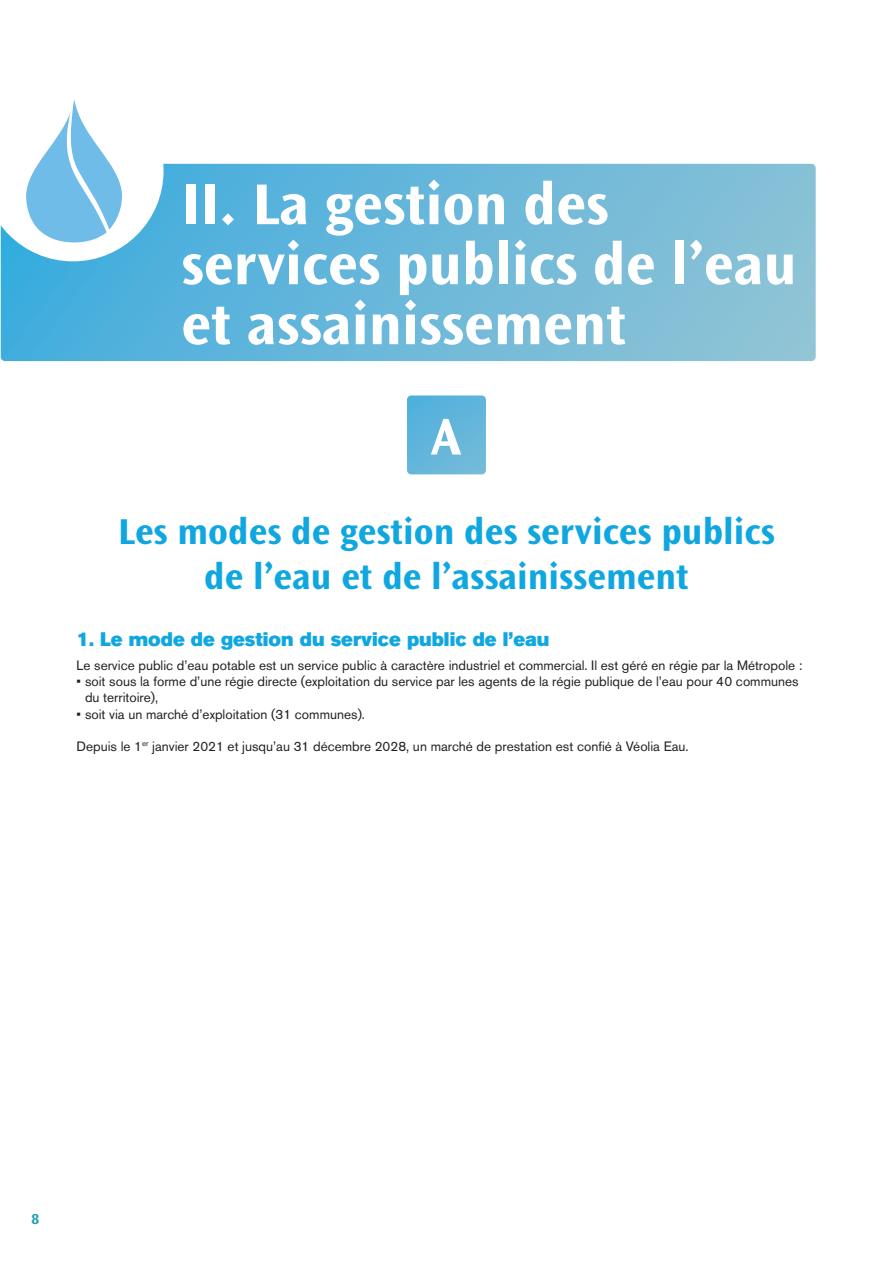
<style>
.page{position:relative;width:893px;height:1263px;background:#fff}
.page>*{position:absolute;margin:0;border:0;box-sizing:border-box;transform-origin:0 0}
.PARTIES{font:700 60px/60px "Ocean Sans Std";color:#fff}
.I__II__III{font:700 54px "Ocean Sans Std";color:#fff}
._1__Titre{font:700 37.5px/45px "Ocean Sans Std";color:#10a7e0;text-align:center}
.SS_titre{font:19.5px "Akzidenz Grotesk Std Super";color:#10a7e0}
.t1{font:700 15px "Ocean Sans Std";color:#23a0b0}
.Texte_courant{font:13.5px/16.2px "Akzidenz Grotesk Std";color:#231f20}
</style>
<div class="page">
<svg style="left:407px;top:395px;width:79px;height:79px;background:#63b5db"></svg>
<svg style="left:1px;top:164px;width:815px;height:197px;background:#6ab8d9"></svg>
<svg style="left:0;top:99px;width:164px;height:162px"></svg>
<p class="PARTIES" style="left:181px;top:175px;width:617px">II. La gestion des services publics de l’eau et assainissement</p>
<p class="I__II__III" style="left:431px;top:406px;width:32px">A</p>
<p class="_1__Titre" style="left:118px;top:510px;width:658px">Les modes de gestion des services publics de l’eau et de l’assainissement</p>
<p class="SS_titre" style="left:77px;top:627px;width:474px">1. Le mode de gestion du service public de l’eau</p>
<p class="Texte_courant" style="left:77px;top:657px;width:727px">Le service public d’eau potable est un service public à caractère industriel et commercial. Il est géré en régie par la Métropole :</p>
<p class="Texte_courant" style="left:85px;top:673px;width:715px;text-indent:-9px">• soit sous la forme d’une régie directe (exploitation du service par les agents de la régie publique de l’eau pour 40 communes du territoire),</p>
<p class="Texte_courant" style="left:77px;top:706px;width:290px">• soit via un marché d’exploitation (31 communes).</p>
<p class="Texte_courant" style="left:77px;top:738px;width:614px">Depuis le 1<sup>er</sup> janvier 2021 et jusqu’au 31 décembre 2028, un marché de prestation est confié à Véolia Eau.</p>
<p class="t1" style="left:32px;top:1211px;width:9px">8</p>
</div>
